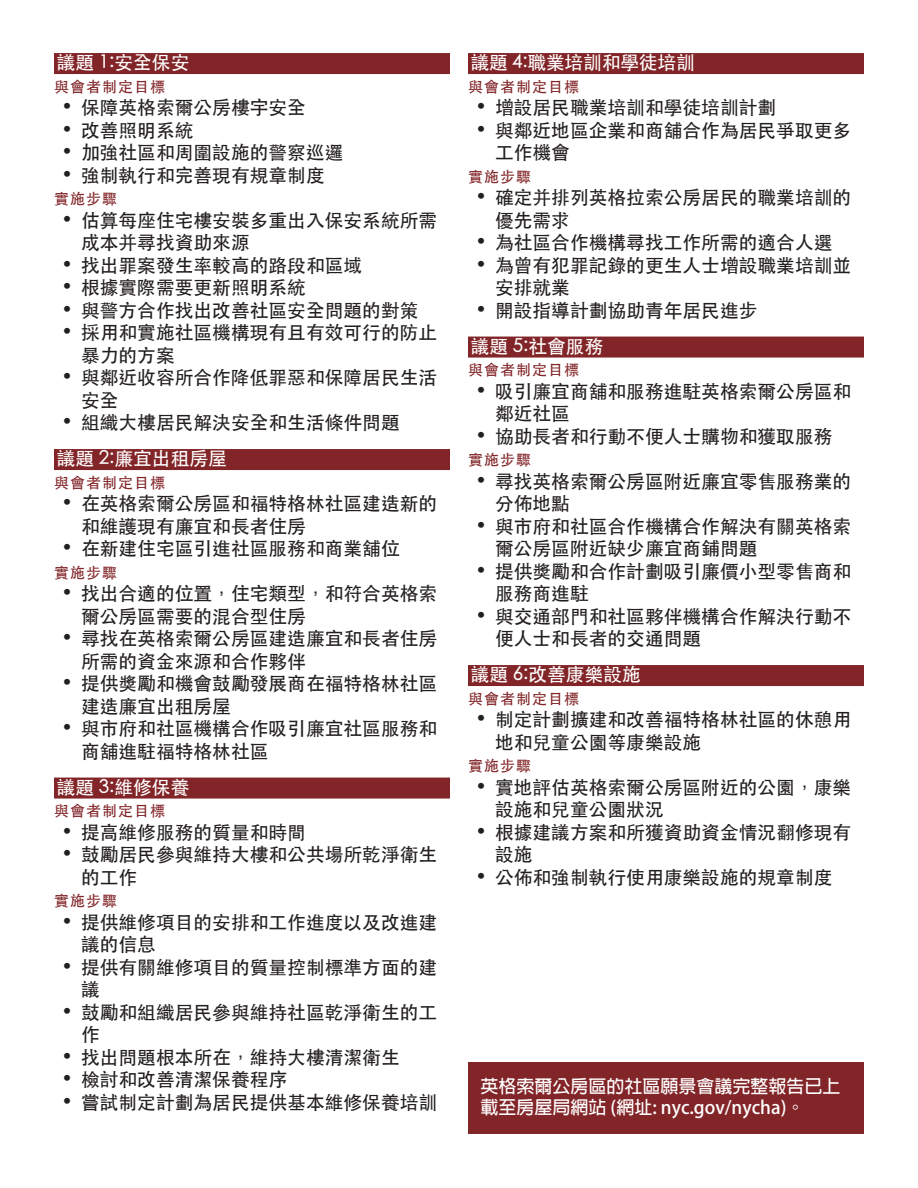
<style>
.page{position:relative;width:918px;height:1188px;background:#fff}
.page>*{position:absolute;margin:0;border:0;box-sizing:border-box;transform-origin:0 0}
.t1{font:500 18.75px/22.5px "ST Heiti TC";color:#231f20}
.Heading_2_copy{font:500 18.75px "ST Heiti TC";color:#fff}
.t2{font:700 18px/21.6px "Adobe Fan Heiti Std";color:#fff}
.Heading_3{font:500 15px "ST Heiti TC";letter-spacing:.07em;color:#822528}
</style>
<div class="page">
<div style="left:54px;top:53px;width:396px;height:21px;background:#822528"></div>
<div style="left:54px;top:449px;width:396px;height:21px;background:#822528"></div>
<div style="left:54px;top:778px;width:396px;height:21px;background:#822528"></div>
<div style="left:468px;top:53px;width:396px;height:21px;background:#822528"></div>
<div style="left:468px;top:337px;width:396px;height:21px;background:#822528"></div>
<div style="left:468px;top:665px;width:396px;height:21px;background:#822528"></div>
<div style="left:468px;top:1062px;width:396px;height:72px;background:#822528"></div>
<p class="Heading_2_copy" style="left:57px;top:52px;width:134px">議題 1:安全保安</p>
<p class="Heading_3" style="left:54px;top:78px;width:113px">與會者制定目標</p>
<p class="t1" style="left:62px;top:96px;width:246px">• 保障英格索爾公房樓宇安全</p>
<p class="t1" style="left:62px;top:118px;width:133px">• 改善照明系統</p>
<p class="t1" style="left:62px;top:141px;width:283px">• 加強社區和周圍設施的警察巡邏</p>
<p class="t1" style="left:62px;top:163px;width:265px">• 強制執行和完善現有規章制度</p>
<p class="Heading_3" style="left:54px;top:191px;width:65px">實施步驟</p>
<p class="t1" style="left:81px;top:208px;width:358px;text-indent:-19px">• 估算每座住宅樓安裝多重出入保安系統所需成本并尋找資助來源</p>
<p class="t1" style="left:62px;top:253px;width:302px">• 找出罪案發生率較高的路段和區域</p>
<p class="t1" style="left:62px;top:276px;width:246px">• 根據實際需要更新照明系統</p>
<p class="t1" style="left:62px;top:298px;width:358px">• 與警方合作找出改善社區安全問題的對策</p>
<p class="t1" style="left:81px;top:321px;width:358px;text-indent:-19px">• 採用和實施社區機構現有且有效可行的防止暴力的方案</p>
<p class="t1" style="left:81px;top:366px;width:358px;text-indent:-19px">• 與鄰近收容所合作降低罪惡和保障居民生活安全</p>
<p class="t1" style="left:62px;top:411px;width:340px">• 組織大樓居民解決安全和生活條件問題</p>
<p class="Heading_2_copy" style="left:57px;top:448px;width:172px">議題 2:廉宜出租房屋</p>
<p class="Heading_3" style="left:54px;top:474px;width:113px">與會者制定目標</p>
<p class="t1" style="left:81px;top:492px;width:358px;text-indent:-19px">• 在英格索爾公房區和福特格林社區建造新的和維護現有廉宜和長者住房</p>
<p class="t1" style="left:62px;top:537px;width:340px">• 在新建住宅區引進社區服務和商業舖位</p>
<p class="Heading_3" style="left:54px;top:564px;width:65px">實施步驟</p>
<p class="t1" style="left:81px;top:582px;width:358px;text-indent:-19px">• 找出合適的位置，住宅類型，和符合英格索爾公房區需要的混合型住房</p>
<p class="t1" style="left:81px;top:627px;width:358px;text-indent:-19px">• 尋找在英格索爾公房區建造廉宜和長者住房所需的資金來源和合作夥伴</p>
<p class="t1" style="left:81px;top:672px;width:358px;text-indent:-19px">• 提供獎勵和機會鼓勵發展商在福特格林社區建造廉宜出租房屋</p>
<p class="t1" style="left:81px;top:717px;width:358px;text-indent:-19px">• 與市府和社區機構合作吸引廉宜社區服務和商舖進駐福特格林社區</p>
<p class="Heading_2_copy" style="left:57px;top:777px;width:134px">議題 3:維修保養</p>
<p class="Heading_3" style="left:54px;top:803px;width:113px">與會者制定目標</p>
<p class="t1" style="left:62px;top:820px;width:246px">• 提高維修服務的質量和時間</p>
<p class="t1" style="left:81px;top:843px;width:358px;text-indent:-19px">• 鼓勵居民參與維持大樓和公共場所乾淨衛生的工作</p>
<p class="Heading_3" style="left:54px;top:893px;width:65px">實施步驟</p>
<p class="t1" style="left:81px;top:910px;width:358px;text-indent:-19px">• 提供維修項目的安排和工作進度以及改進建議的信息</p>
<p class="t1" style="left:81px;top:955px;width:358px;text-indent:-19px">• 提供有關維修項目的質量控制標準方面的建議</p>
<p class="t1" style="left:81px;top:1000px;width:358px;text-indent:-19px">• 鼓勵和組織居民參與維持社區乾淨衛生的工作</p>
<p class="t1" style="left:62px;top:1045px;width:340px">• 找出問題根本所在，維持大樓清潔衛生</p>
<p class="t1" style="left:62px;top:1068px;width:227px">• 檢討和改善清潔保養程序</p>
<p class="t1" style="left:62px;top:1090px;width:377px">• 嘗試制定計劃為居民提供基本維修保養培訓</p>
<p class="Heading_2_copy" style="left:471px;top:52px;width:226px">議題 4:職業培訓和學徒培訓</p>
<p class="Heading_3" style="left:468px;top:78px;width:113px">與會者制定目標</p>
<p class="t1" style="left:476px;top:96px;width:302px">• 增設居民職業培訓和學徒培訓計劃</p>
<p class="t1" style="left:495px;top:118px;width:358px;text-indent:-19px">• 與鄰近地區企業和商舖合作為居民爭取更多工作機會</p>
<p class="Heading_3" style="left:468px;top:168px;width:65px">實施步驟</p>
<p class="t1" style="left:495px;top:186px;width:358px;text-indent:-19px">• 確定并排列英格拉索公房居民的職業培訓的優先需求</p>
<p class="t1" style="left:476px;top:231px;width:358px">• 為社區合作機構尋找工作所需的適合人選</p>
<p class="t1" style="left:495px;top:253px;width:358px;text-indent:-19px">• 為曾有犯罪記錄的更生人士增設職業培訓並安排就業</p>
<p class="t1" style="left:476px;top:298px;width:283px">• 開設指導計劃協助青年居民進步</p>
<p class="Heading_2_copy" style="left:471px;top:336px;width:134px">議題 5:社會服務</p>
<p class="Heading_3" style="left:468px;top:362px;width:113px">與會者制定目標</p>
<p class="t1" style="left:495px;top:379px;width:358px;text-indent:-19px">• 吸引廉宜商舖和服務進駐英格索爾公房區和鄰近社區</p>
<p class="t1" style="left:476px;top:424px;width:358px">• 協助長者和行動不便人士購物和獲取服務</p>
<p class="Heading_3" style="left:468px;top:452px;width:65px">實施步驟</p>
<p class="t1" style="left:495px;top:469px;width:358px;text-indent:-19px">• 尋找英格索爾公房區附近廉宜零售服務業的分佈地點</p>
<p class="t1" style="left:495px;top:514px;width:358px;text-indent:-19px">• 與市府和社區合作機構合作解決有關英格索爾公房區附近缺少廉宜商鋪問題</p>
<p class="t1" style="left:495px;top:559px;width:358px;text-indent:-19px">• 提供獎勵和合作計劃吸引廉價小型零售商和服務商進駐</p>
<p class="t1" style="left:495px;top:604px;width:358px;text-indent:-19px">• 與交通部門和社區夥伴機構合作解決行動不便人士和長者的交通問題</p>
<p class="Heading_2_copy" style="left:471px;top:664px;width:172px">議題 6:改善康樂設施</p>
<p class="Heading_3" style="left:468px;top:690px;width:113px">與會者制定目標</p>
<p class="t1" style="left:495px;top:708px;width:358px;text-indent:-19px">• 制定計劃擴建和改善福特格林社區的休憩用地和兒童公園等康樂設施</p>
<p class="Heading_3" style="left:468px;top:758px;width:65px">實施步驟</p>
<p class="t1" style="left:495px;top:775px;width:358px;text-indent:-19px">• 實地評估英格索爾公房區附近的公園，康樂設施和兒童公園狀況</p>
<p class="t1" style="left:495px;top:820px;width:358px;text-indent:-19px">• 根據建議方案和所獲資助資金情況翻修現有設施</p>
<p class="t1" style="left:476px;top:865px;width:358px">• 公佈和強制執行使用康樂設施的規章制度</p>
<p class="t2" style="left:481px;top:1076px;width:362px">英格索爾公房區的社區願景會議完整報告已上載至房屋局網站 (網址: nyc.gov/nycha)。</p>
</div>
